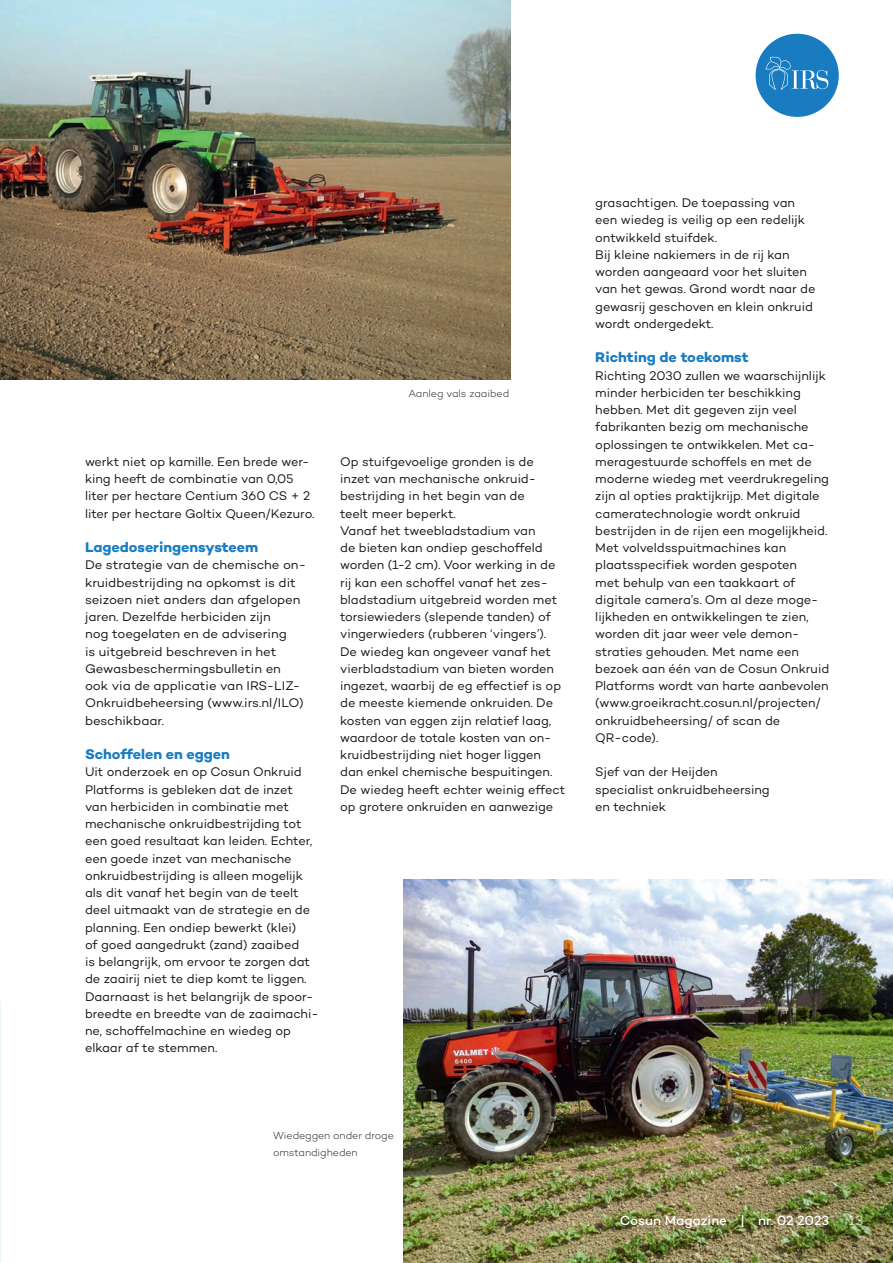
<style>
.page{position:relative;width:893px;height:1263px;background:#fff}
.page>*{position:absolute;margin:0;border:0;box-sizing:border-box;transform-origin:0 0}
.t1{font:700 14.25px "Campton";letter-spacing:-.005em;color:#177cc1}
.t2{font:500 13.5px "Campton";color:#fff}
.t3{font:300 13.5px "Campton";color:#fff}
.t4{font:12.75px/17.2px "Campton";letter-spacing:-.005em;color:#121617}
.t5{font:300 10.5px/17.2px "Campton";letter-spacing:-.005em;color:#121617}
</style>
<div class="page">
<div style="left:756px;top:34px;width:83px;height:83px;background:#197cc1;border-radius:50%"></div>
<svg style="left:765px;top:57px;width:63px;height:33px"></svg>
<img style="left:0;top:0;width:510px;height:380px">
<img style="left:404px;top:880px;width:489px;height:383px">
<p class="t4" style="left:85px;top:453px;width:231px">werkt niet op kamille. Een brede wer&shy;king heeft de combinatie van 0,05 liter per hectare Centium 360 CS + 2 liter per hectare Goltix Queen/Kezuro.</p>
<p class="t1" style="left:85px;top:538px;width:175px">Lagedoseringensysteem</p>
<p class="t4" style="left:85px;top:556px;width:222px">De strategie van de chemische on&shy;kruidbestrijding na opkomst is dit seizoen niet anders dan afgelopen jaren. Dezelfde herbiciden zijn<br>nog toegelaten en de advisering<br>is uitgebreid beschreven in het<br>Gewasbeschermingsbulletin en ook via de applicatie van IRS-LIZ-<br>Onkruidbeheersing (www.irs.nl/ILO) beschikbaar.</p>
<p class="t1" style="left:85px;top:745px;width:146px">Schoffelen en eggen</p>
<p class="t4" style="left:85px;top:763px;width:235px">Uit onderzoek en op Cosun Onkruid Platforms is gebleken dat de inzet<br>van herbiciden in combinatie met mechanische onkruidbestrijding tot een goed resultaat kan leiden. Echter, een goede inzet van mechanische onkruidbestrijding is alleen mogelijk als dit vanaf het begin van de teelt deel uitmaakt van de strategie en de planning. Een ondiep bewerkt (klei)<br>of goed aangedrukt (zand) zaaibed<br>is belangrijk, om ervoor te zorgen dat de zaairij niet te diep komt te liggen.<br>Daarnaast is het belangrijk de spoor&shy;breedte en breedte van de zaaimachi&shy;ne, schoffelmachine en wiedeg op elkaar af te stemmen.</p>
<p class="t5" style="left:408px;top:384px;width:102px">Aanleg vals zaaibed</p>
<p class="t4" style="left:340px;top:453px;width:227px">Op stuifgevoelige gronden is de inzet van mechanische onkruid&shy;bestrijding in het begin van de<br>teelt meer beperkt.<br>Vanaf het tweebladstadium van<br>de bieten kan ondiep geschoffeld worden (1-2 cm). Voor werking in de rij kan een schoffel vanaf het zes&shy;bladstadium uitgebreid worden met torsiewieders (slepende tanden) of vingerwieders (rubberen ‘vingers’).<br>De wiedeg kan ongeveer vanaf het vierbladstadium van bieten worden ingezet, waarbij de eg effectief is op de meeste kiemende onkruiden. De kosten van eggen zijn relatief laag, waardoor de totale kosten van on&shy;kruidbestrijding niet hoger liggen dan enkel chemische bespuitingen.<br>De wiedeg heeft echter weinig effect op grotere onkruiden en aanwezige</p>
<p class="t4" style="left:595px;top:194px;width:222px">grasachtigen. De toepassing van een wiedeg is veilig op een redelijk ontwikkeld stuifdek.<br>Bij kleine nakiemers in de rij kan worden aangeaard voor het sluiten van het gewas. Grond wordt naar de gewasrij geschoven en klein onkruid wordt ondergedekt.</p>
<p class="t1" style="left:595px;top:348px;width:155px">Richting de toekomst</p>
<p class="t4" style="left:595px;top:366px;width:235px">Richting 2030 zullen we waarschijnlijk minder herbiciden ter beschikking hebben. Met dit gegeven zijn veel fabrikanten bezig om mechanische oplossingen te ontwikkelen. Met ca&shy;meragestuurde schoffels en met de moderne wiedeg met veerdrukregeling zijn al opties praktijkrijp. Met digitale cameratechnologie wordt onkruid bestrijden in de rijen een mogelijkheid.<br>Met volveldsspuitmachines kan plaatsspecifiek worden gespoten<br>met behulp van een taakkaart of digitale camera’s. Om al deze moge&shy;lijkheden en ontwikkelingen te zien, worden dit jaar weer vele demon&shy;straties gehouden. Met name een bezoek aan één van de Cosun Onkruid Platforms wordt van harte aanbevolen (www.groeikracht.cosun.nl/projecten/ onkruidbeheersing/ of scan de QR-code).</p>
<p class="t4" style="left:595px;top:763px;width:176px">Sjef van der Heijden specialist onkruidbeheersing en techniek</p>
<p class="t5" style="left:273px;top:1126px;width:122px">Wiedeggen onder droge omstandigheden</p>
<p class="t2" style="left:620px;top:1212px;width:211px">Cosun Magazine | nr. 02 2023</p>
<p class="t3" style="left:849px;top:1212px;width:16px">13</p>
</div>
